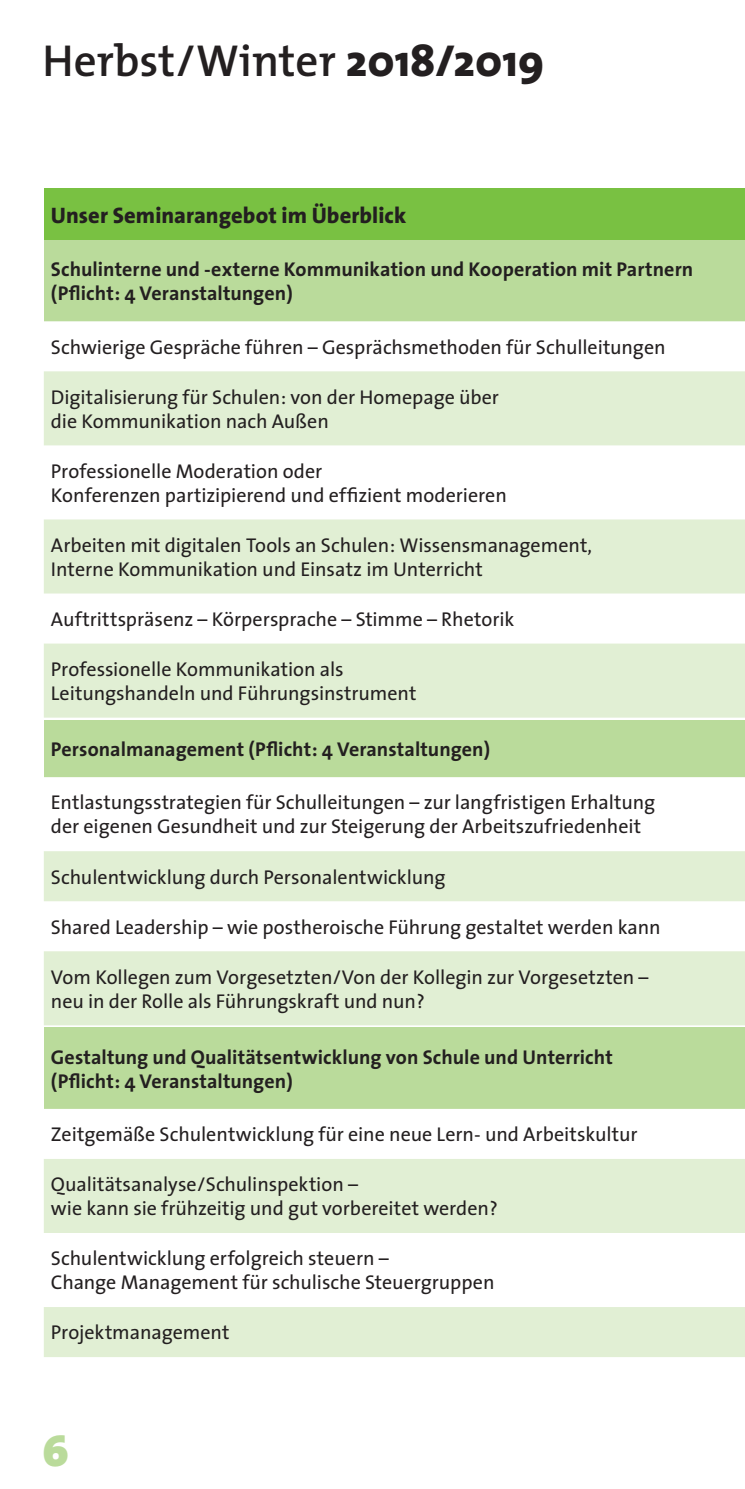
<style>
.page{position:relative;width:745px;height:1489px;background:#fff}
.page>*{position:absolute;margin:0;border:0;box-sizing:border-box;transform-origin:0 0}
.t1{font:600 45px "The Mix";color:#231f20}
.t2{font:45px "The Mix Black Caps";color:#badb9b}
.t3{font:800 22.5px "The Sans";color:#231f20}
.t4{font:20px/24px "The Sans";color:#231f20}
.t5{font:700 20px/24px "The Sans";letter-spacing:.005em;color:#231f20}
.s1{font-weight:800}
</style>
<div class="page">
<div style="left:44px;top:189px;width:700px;height:51px;background:#79c142"></div>
<div style="left:44px;top:240px;width:700px;height:81px;background:#badb9b"></div>
<svg style="left:44px;top:371px;width:700px;height:346px;fill:#e1efd4"></svg>
<div style="left:44px;top:720px;width:700px;height:57px;background:#badb9b"></div>
<svg style="left:44px;top:777px;width:700px;height:1px"></svg>
<svg style="left:44px;top:851px;width:700px;height:174px;fill:#e1efd4"></svg>
<div style="left:44px;top:1027px;width:700px;height:81px;background:#badb9b"></div>
<svg style="left:44px;top:1108px;width:700px;height:1px"></svg>
<svg style="left:44px;top:1159px;width:700px;height:197px;fill:#e1efd4"></svg>
<h1 class="t1" style="left:43px;top:32px;width:503px">Herbst/Winter <span class="s1">2018/2019</span></h1>
<p class="t3" style="left:51px;top:196px;width:356px">Unser Seminarangebot im Überblick</p>
<p class="t5" style="left:51px;top:257px;width:643px">Schulinterne und -externe Kommunikation und Kooperation mit Partnern (Pflicht: 4 Veranstaltungen)</p>
<p class="t4" style="left:51px;top:334px;width:615px">Schwierige Gespräche führen – Gesprächsmethoden für Schulleitungen</p>
<p class="t4" style="left:51px;top:384px;width:449px">Digitalisierung für Schulen: von der Homepage über die Kommunikation nach Außen</p>
<p class="t4" style="left:51px;top:458px;width:457px">Professionelle Moderation oder<br>Konferenzen partizipierend und effizient moderieren</p>
<p class="t4" style="left:51px;top:532px;width:542px">Arbeiten mit digitalen Tools an Schulen: Wissensmanagement,<br>Interne Kommunikation und Einsatz im Unterricht</p>
<p class="t4" style="left:51px;top:606px;width:464px">Auftrittspräsenz – Körpersprache – Stimme – Rhetorik</p>
<p class="t4" style="left:51px;top:656px;width:367px">Professionelle Kommunikation als<br>Leitungshandeln und Führungsinstrument</p>
<p class="t5" style="left:51px;top:736px;width:440px">Personalmanagement (Pflicht: 4 Veranstaltungen)</p>
<p class="t4" style="left:51px;top:790px;width:605px">Entlastungsstrategien für Schulleitungen – zur langfristigen Erhaltung der eigenen Gesundheit und zur Steigerung der Arbeitszufriedenheit</p>
<p class="t4" style="left:51px;top:864px;width:396px">Schulentwicklung durch Personalentwicklung</p>
<p class="t4" style="left:51px;top:914px;width:611px">Shared Leadership – wie postheroische Führung gestaltet werden kann</p>
<p class="t4" style="left:51px;top:964px;width:598px">Vom Kollegen zum Vorgesetzten/Von der Kollegin zur Vorgesetzten – neu in der Rolle als Führungskraft und nun?</p>
<p class="t5" style="left:51px;top:1044px;width:563px">Gestaltung und Qualitätsentwicklung von Schule und Unterricht (Pflicht: 4 Veranstaltungen)</p>
<p class="t4" style="left:51px;top:1121px;width:587px">Zeitgemäße Schulentwicklung für eine neue Lern- und Arbeitskultur</p>
<p class="t4" style="left:51px;top:1171px;width:448px">Qualitätsanalyse/Schulinspektion –<br>wie kann sie frühzeitig und gut vorbereitet werden?</p>
<p class="t4" style="left:51px;top:1245px;width:445px">Schulentwicklung erfolgreich steuern –<br>Change Management für schulische Steuergruppen</p>
<p class="t4" style="left:51px;top:1319px;width:180px">Projektmanagement</p>
<h1 class="t2" style="left:43px;top:1421px;width:28px">6</h1>
</div>
